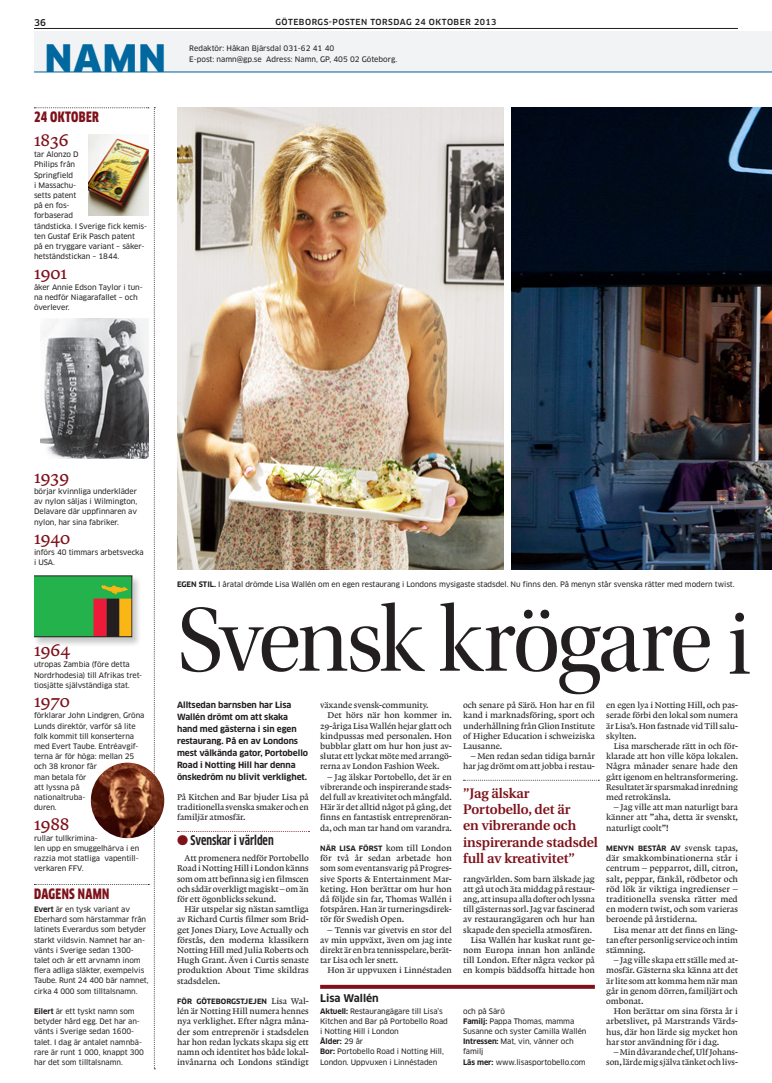
<style>
.page{position:relative;width:772px;height:1083px;background:#fff}
.page>*{position:absolute;margin:0;border:0;box-sizing:border-box;transform-origin:0 0}
.t1{font:94px "Utopia Std Disp";letter-spacing:-.035em;color:#231f20}
.t2{font:900 37px "Clan OT";color:#00689e}
.t3{font:18px "Lexicon No 1 A Txt";letter-spacing:-.005em;color:#7e111a}
.t4{font:900 condensed 14px "Clan OT";letter-spacing:.025em;color:#7e111a}
.t5{font:600 13.8px/16.4px "Utopia GP";color:#7e111a}
.t6{font:700 condensed 13px "Clan OT";letter-spacing:-.005em;color:#231f20}
.t7{font:700 10.4px "Clan OT";color:#231f20}
.t8{font:500 9.2px "Clan OT";color:#231f20}
.t9{font:8.8px/10.2px "Lexicon No 1 A Txt";letter-spacing:-.005em;color:#231f20;text-align:justify}
.t10{font:700 8.4px/12px "Clan OT";letter-spacing:-.005em;color:#231f20}
.t11{font:500 8.2px "Clan OT";letter-spacing:.06em;color:#231f20}
.t12{font:7.4px/10.2px "Clan OT News";letter-spacing:-.01em;color:#231f20}
.t13{font:700 7.4px "Clan OT";color:#231f20}
.t14{font:700 7.2px "Clan OT";letter-spacing:.005em;color:#231f20}
.s1{font-family:"Clan OT";font-weight:700}
.s2{font-family:"Lexicon No 1 A Txt";font-weight:400;font-size:8.8px}
.s3{color:#7e111a}
.s4{font-family:"Clan OT";font-weight:700;font-size:7.2px}
.s5{font-family:"Clan OT News";font-weight:400}
</style>
<div class="page">
<hr style="left:34px;top:28px;width:703px;height:1px;background:#231f20">
<div style="left:34px;top:31px;width:737px;height:41px;background:#f2f3f4"></div>
<svg style="left:320px;top:985px;width:274px;height:4px"></svg>
<svg style="left:463px;top:780px;width:136px;height:1px"></svg>
<hr style="left:34px;top:71px;width:737px;height:1px;background:#00689e">
<img style="left:155px;top:775px;width:9px;height:51px">
<img style="left:177px;top:108px;width:326px;height:461px">
<svg style="left:34px;top:107px;width:121px;height:962px"></svg>
<svg style="left:177px;top:831px;width:132px;height:1px"></svg>
<img style="left:511px;top:108px;width:260px;height:462px">
<p class="t8" style="left:34px;top:17px;width:13px">36</p>
<p class="t11" style="left:275px;top:18px;width:102px">GÖTEBORGS-POSTEN TORS</p>
<p class="t11" style="left:393px;top:18px;width:56px">DAG 24 OKTOBER</p>
<p class="t11" style="left:473px;top:18px;width:24px">2013</p>
<p class="t12" style="left:189px;top:43px;width:146px">Redaktör: Håkan Bjärsdal 031-62 41 40</p>
<h2 class="t2" style="left:45px;top:36px;width:122px">NAMN</h2>
<p class="t12" style="left:189px;top:54px;width:209px">E-post: namn@gp.se Adress: Namn, GP, 405 02 Göteborg.</p>
<h3 class="t4" style="left:34px;top:109px;width:66px">24 OKTOBER</h3>
<h3 class="t3" style="left:34px;top:130px;width:36px">1836</h3>
<p class="t12" style="left:34px;top:149px;width:114px">tar Alonzo D<br>Philips från<br>Springfield<br>i Massachu-<br>setts patent<br>på en fos-<br>forbaserad<br>tändsticka. I Sverige fick kemis&shy;ten Gustaf Erik Pasch patent<br>på en tryggare variant – säker&shy;hetständstickan – 1844.</p>
<h3 class="t3" style="left:34px;top:263px;width:35px">1901</h3>
<p class="t12" style="left:34px;top:282px;width:110px">åker Annie Edson Taylor i tun&shy;na nedför Niagarafallet – och överlever.</p>
<h3 class="t3" style="left:34px;top:467px;width:37px">1939</h3>
<p class="t12" style="left:34px;top:486px;width:105px;text-align:justify">börjar kvinnliga underkläder av nylon säljas i Wilmington, Delavare där uppfinnaren av nylon, har sina fabriker.</p>
<h3 class="t3" style="left:34px;top:528px;width:38px">1940</h3>
<p class="t12" style="left:34px;top:547px;width:111px">införs 40 timmars arbetsvecka i USA.</p>
<h3 class="t3" style="left:34px;top:640px;width:38px">1964</h3>
<p class="t12" style="left:34px;top:659px;width:110px">utropas Zambia (före detta<br>Nordrhodesia) till Afrikas tret&shy;tiosjätte självständiga stat.</p>
<h3 class="t3" style="left:34px;top:691px;width:37px">1970</h3>
<p class="t12" style="left:34px;top:710px;width:112px">förklarar John Lindgren, Gröna<br>Lunds direktör, varför så lite folk kommit till konserterna med Evert Taube. Entréavgif&shy;terna är för höga: mellan 25 och 38 kronor får<br>man betala för<br>att lyssna på<br>nationaltruba-<br>duren.</p>
<h3 class="t3" style="left:34px;top:813px;width:37px">1988</h3>
<p class="t12" style="left:34px;top:833px;width:107px">rullar tullkrimina-<br>len upp en smuggelhärva i en razzia mot statliga vapentill&shy;verkaren FFV.</p>
<h3 class="t4" style="left:34px;top:886px;width:77px">DAGENS NAMN</h3>
<p class="t12" style="left:34px;top:904px;width:116px"><span class="s1">Evert</span> är en tysk variant av<br>Eberhard som härstammar från latinets Everardus som betyder starkt vildsvin. Namnet har an&shy;vänts i Sverige sedan 1300- talet och är ett arvnamn inom flera adliga släkter, exempelvis<br>Taube. Runt 24 400 bär namnet, cirka 4 000 som tilltalsnamn.</p>
<p class="t12" style="left:34px;top:1006px;width:111px"><span class="s1">Eilert</span> är ett tyskt namn som betyder hård egg. Det har an&shy;vänts i Sverige sedan 1600- talet. I dag är antalet namnbä&shy;rare är runt 1 000, knappt 300 har det som tilltalsnamn.</p>
<p class="t12" style="left:177px;top:579px;width:558px"><span class="s1">Egen Stil.</span> I åratal drömde Lisa Wallén om en egen restaurang i Londons mysigaste stadsdel. Nu finns den. På menyn står svenska rätter med modern twist.</p>
<h1 class="t1" style="left:177px;top:590px;width:574px">Svensk krögare i</h1>
<p class="t10" style="left:177px;top:699px;width:132px">Alltsedan barnsben har Lisa<br>Wallén drömt om att skaka hand med gästerna i sin egen restaurang. På en av Londons mest välkända gator, Portobello<br>Road i Notting Hill har denna önskedröm nu blivit verklighet.</p>
<p class="t9" style="left:177px;top:792px;width:133px">På Kitchen and Bar bjuder Lisa på traditionella svenska smaker och en familjär atmosfär.</p>
<p class="t9" style="left:177px;top:853px;width:133px;text-indent:7px">Att promenera nedför Portobello Road i Notting Hill i London känns som om att befinna sig i en filmscen och sådär overkligt magiskt – om än för ett ögonblicks sekund.</p>
<p class="t9" style="left:177px;top:904px;width:133px;text-indent:7px">Här utspelar sig nästan samtliga av Richard Curtis filmer som Brid&shy;get Jones Diary, Love Actually och förstås, den moderna klassikern Notting Hill med Julia Roberts och Hugh Grant. Även i Curtis senaste produktion About Time skildras stadsdelen.</p>
<p class="t14" style="left:177px;top:997px;width:133px">För Göteborgstjejen <span class="s2">Lisa Wal-</span></p>
<p class="t9" style="left:177px;top:1006px;width:133px">lén är Notting Hill numera hennes nya verklighet. Efter några måna&shy;der som entreprenör i stadsdelen har hon redan lyckats skapa sig ett namn och identitet hos både lokal&shy;invånarna och Londons ständigt</p>
<h3 class="t6" style="left:177px;top:833px;width:98px"><span class="s3">•</span> Svenskar i världen</h3>
<p class="t9" style="left:320px;top:700px;width:110px">växande svensk-community.</p>
<p class="t9" style="left:327px;top:710px;width:126px">Det hörs när hon kommer in.</p>
<p class="t9" style="left:320px;top:720px;width:133px">29-åriga Lisa Wallén hejar glatt och</p>
<p class="t9" style="left:320px;top:731px;width:133px">kindpussas med personalen. Hon</p>
<p class="t9" style="left:320px;top:741px;width:133px">bubblar glatt om hur hon just av-</p>
<p class="t9" style="left:320px;top:751px;width:133px">slutat ett lyckat möte med arrangö-</p>
<p class="t9" style="left:320px;top:761px;width:121px">rerna av London Fashion Week.</p>
<p class="t9" style="left:320px;top:771px;width:133px;text-indent:7px">– Jag älskar Portobello, det är en vibrerande och inspirerande stads&shy;del full av kreativitet och mångfald.<br>Här är det alltid något på gång, det finns en fantastisk entreprenöran&shy;da, och man tar hand om varandra.</p>
<p class="t9" style="left:320px;top:843px;width:133px"><span class="s4">När Lisa först</span> kom till London för två år sedan arbetade hon som som eventansvarig på Progres&shy;sive Sports &amp; Entertainment Mar&shy;keting. Hon berättar om hur hon då följde sin far, Thomas Wallén i fotspåren. Han är turneringsdirek&shy;tör för Swedish Open.</p>
<p class="t9" style="left:320px;top:924px;width:133px;text-indent:8px">– Tennis var givetvis en stor del av min uppväxt, även om jag inte direkt är en bra tennisspelare, berät&shy;tar Lisa och ler snett.</p>
<p class="t9" style="left:327px;top:965px;width:126px">Hon är uppvuxen i Linnéstaden</p>
<p class="t7" style="left:320px;top:992px;width:60px">Lisa Wallén</p>
<p class="t12" style="left:320px;top:1006px;width:129px"><span class="s1">Aktuell:</span> Restaurangägare till Lisa’s<br>Kitchen and Bar på Portobello Road i Notting Hill i London</p>
<p class="t13" style="left:320px;top:1037px;width:44px">Ålder: <span class="s5">29 år</span></p>
<p class="t12" style="left:320px;top:1047px;width:125px"><span class="s1">Bor:</span> Portobello Road i Notting Hill,<br>London. Uppvuxen i Linnéstaden</p>
<p class="t9" style="left:463px;top:700px;width:133px">och senare på Särö. Hon har en fil kand i marknadsföring, sport och underhållning från Glion Institute of Higher Education i schweiziska Lausanne.</p>
<p class="t9" style="left:463px;top:751px;width:133px;text-align:right">– Men redan sedan tidiga barnår har jag drömt om att jobba i restau-</p>
<h3 class="t5" style="left:463px;top:785px;width:136px">”Jag älskar<br>Portobello, det är<br>en vibrerande och inspirerande stadsdel full av kreativitet”</h3>
<p class="t9" style="left:463px;top:873px;width:133px;text-align:right">rangvärlden. Som barn älskade jag att gå ut och äta middag på restaur&shy;ang, att insupa alla dofter och lyssna till gästernas sorl. Jag var fascinerad av restaurangägaren och hur han skapade den speciella atmosfären.<br>Lisa Wallén har kuskat runt ge&shy;nom Europa innan hon anlände till London. Efter några veckor på en kompis bäddsoffa hittade hon</p>
<p class="t12" style="left:463px;top:1006px;width:125px">och på Särö<br><span class="s1">Familj:</span> Pappa Thomas, mamma<br>Susanne och syster Camilla Wallén<br><span class="s1">I ntressen:</span> Mat, vin, vänner och familj<br><span class="s1">Läs mer:</span> www.lisasportobello.com</p>
<p class="t9" style="left:605px;top:700px;width:133px">en egen lya i Notting Hill, och pas&shy;serade förbi den lokal som numera är Lisa’s. Hon fastnade vid Till salu&shy;skylten.</p>
<p class="t9" style="left:605px;top:741px;width:133px;text-indent:7px">Lisa marscherade rätt in och för&shy;klarade att hon ville köpa lokalen.<br>Några månader senare hade den gått igenom en heltransformering.<br>Resultatet är sparsmakad inredning med retrokänsla.</p>
<p class="t9" style="left:605px;top:802px;width:133px;text-indent:7px">– Jag ville att man naturligt bara känner att ”aha, detta är svenskt, naturligt coolt”!</p>
<p class="t14" style="left:606px;top:844px;width:133px">Menyn består av <span class="s2">svensk tapas,</span></p>
<p class="t9" style="left:605px;top:853px;width:133px">där smakkombinationerna står i centrum – pepparrot, dill, citron, salt, peppar, fänkål, rödbetor och röd lök är viktiga ingredienser – traditionella svenska rätter med en modern twist, och som varieras beroende på årstiderna.</p>
<p class="t9" style="left:605px;top:924px;width:133px;text-indent:7px">Lisa menar att det finns en läng&shy;tan efter personlig service och intim stämning.</p>
<p class="t9" style="left:605px;top:955px;width:133px;text-indent:7px">– Jag ville skapa ett ställe med at&shy;mosfär. Gästerna ska känna att det är lite som att komma hem när man går in genom dörren, familjärt och ombonat.</p>
<p class="t9" style="left:605px;top:1006px;width:133px;text-indent:8px">Hon berättar om sina första år i arbetslivet, på Marstrands Värds&shy;hus, där hon lärde sig mycket hon har stor användning för i dag.</p>
<p class="t9" style="left:605px;top:1047px;width:133px;text-align:right">– Min dåvarande chef, Ulf Johans&shy;son, lärde mig själva tänket och livs-</p>
</div>
